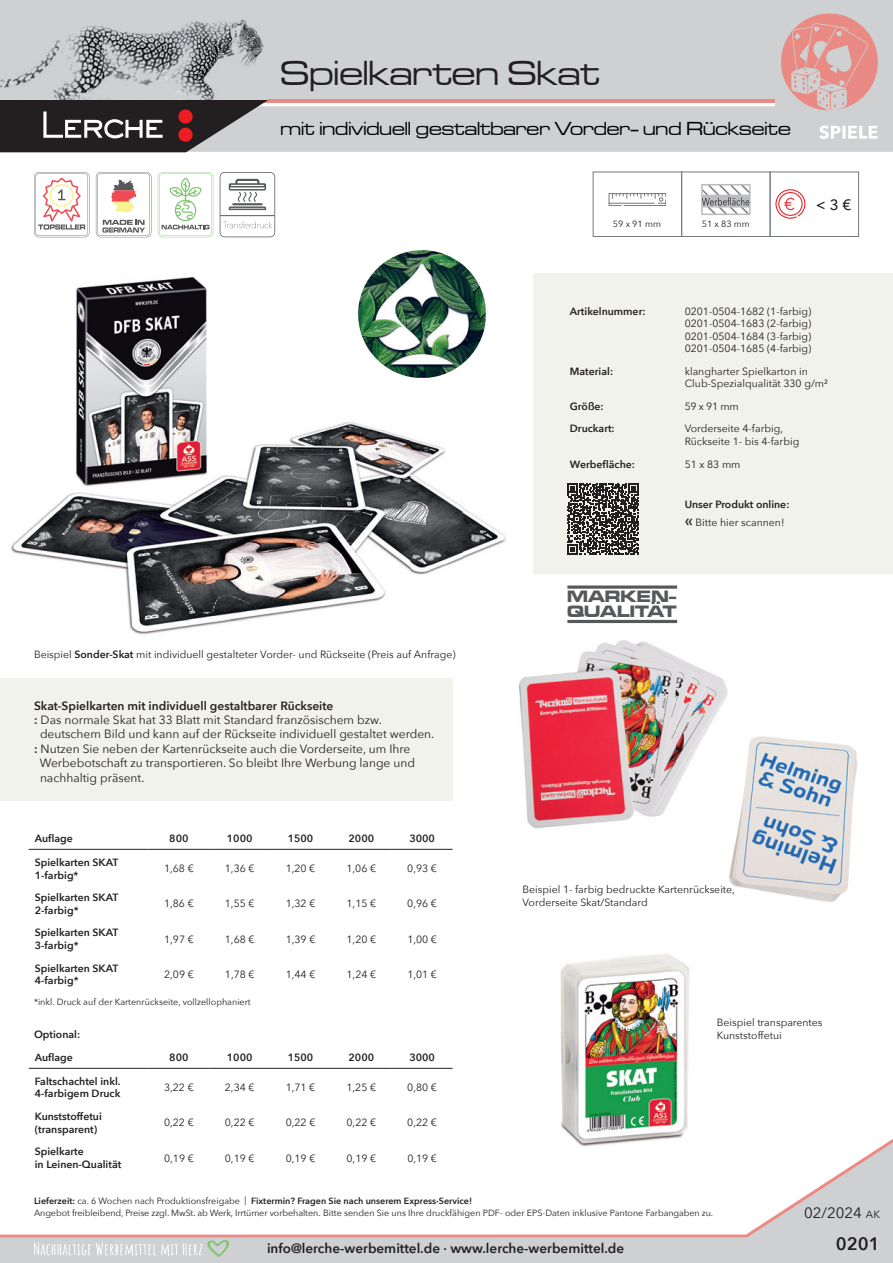
<style>
.page{position:relative;width:893px;height:1263px;background:#fff}
.page>*{position:absolute;margin:0;border:0;box-sizing:border-box;transform-origin:0 0}
.t1{font:36px "Microgramma D Medi Exte";color:#231f20}
.t2{font:19.5px "Microgramma D Medi Exte";color:#000}
.t3{font:600 18px "Avenir Next";color:#231f20}
.t4{font:16.95px/14.9px "Microgramma D Bold Exte";letter-spacing:.01em;color:#57585a}
.t5{font:15px "Avenir Next";color:#231f20}
.t6{font:500 15px "Avenir Next";color:#231f20}
.t7{font:600 13.5px "Avenir Next";color:#231f20}
.t8{font:12px "Avenir Next";color:#231f20}
.t9{font:600 12px "Avenir Next";color:#231f20}
.t10{font:10.5px/12.6px "Avenir Next";color:#231f20}
.t11{font:600 10.5px/12.6px "Avenir Next";color:#231f20}
.t12{font:9px/12px "Avenir Next";color:#231f20}
.s1{font-weight:500;font-size:16.5px}
.s2{font-weight:400}
.s3{font-weight:600}
.s4{font-size:10.5px}
</style>
<div class="page">
<div style="left:534px;top:273px;width:359px;height:301px;background:#f2f2ec"></div>
<div style="left:0;top:1239px;width:893px;height:24px;background:#ced0d2"></div>
<div style="left:0;top:0;width:893px;height:152px;background:#ced0d2"></div>
<hr style="left:0;top:100px;width:775px;height:3px;background:#e98b84">
<svg style="left:0;top:100px;width:269px;height:52px;background:#50484a"></svg>
<img style="left:0;top:15px;width:267px;height:84px">
<svg style="left:0;top:1139px;width:893px;height:100px"></svg>
<svg style="left:34px;top:172px;width:56px;height:65px"></svg>
<svg style="left:158px;top:172px;width:55px;height:65px"></svg>
<hr style="left:29px;top:849px;width:119px;height:1px;background:#231f20">
<hr style="left:148px;top:849px;width:61px;height:1px;background:#231f20">
<hr style="left:209px;top:849px;width:61px;height:1px;background:#231f20">
<hr style="left:270px;top:849px;width:61px;height:1px;background:#231f20">
<hr style="left:331px;top:849px;width:61px;height:1px;background:#231f20">
<hr style="left:392px;top:849px;width:61px;height:1px;background:#231f20">
<div style="left:0;top:678px;width:453px;height:123px;background:#f2f2ec"></div>
<svg style="left:34px;top:1240px;width:195px;height:17px;background:#d3d7d5"></svg>
<svg style="left:592px;top:171px;width:267px;height:66px"></svg>
<svg style="left:567px;top:483px;width:72px;height:71px"></svg>
<svg style="left:779px;top:14px;width:99px;height:97px;background:#dcaaa7"></svg>
<svg style="left:819px;top:125px;width:58px;height:14px"></svg>
<svg style="left:96px;top:172px;width:55px;height:65px"></svg>
<svg style="left:220px;top:172px;width:55px;height:65px"></svg>
<hr style="left:220px;top:215px;width:55px;height:1px;background:#57585a">
<img style="left:538px;top:953px;width:169px;height:208px">
<img style="left:519px;top:640px;width:209px;height:189px">
<img style="left:11px;top:268px;width:400px;height:367px">
<img style="left:462px;top:268px;width:44px;height:292px">
<img style="left:411px;top:364px;width:6px;height:14px">
<img style="left:723px;top:733px;width:135px;height:169px">
<hr style="left:567px;top:620px;width:110px;height:3px;background:#57585a">
<svg style="left:567px;top:585px;width:110px;height:4px"></svg>
<svg style="left:485px;top:305px;width:1px;height:19px"></svg>
<img style="left:417px;top:301px;width:68px;height:77px">
<hr style="left:29px;top:1068px;width:119px;height:1px;background:#231f20">
<hr style="left:148px;top:1068px;width:61px;height:1px;background:#231f20">
<hr style="left:209px;top:1068px;width:61px;height:1px;background:#231f20">
<hr style="left:270px;top:1068px;width:61px;height:1px;background:#231f20">
<hr style="left:331px;top:1068px;width:61px;height:1px;background:#231f20">
<hr style="left:392px;top:1068px;width:61px;height:1px;background:#231f20">
<h1 class="t1" style="left:281px;top:50px;width:320px">Spielkarten Skat</h1>
<h2 class="t2" style="left:281px;top:116px;width:512px">mit individuell gestaltbarer Vorder- und Rückseite</h2>
<p class="t12" style="left:613px;top:217px;width:50px">59 x 91 mm</p>
<p class="t12" style="left:702px;top:217px;width:50px">51 x 83 mm</p>
<h3 class="t6" style="left:816px;top:192px;width:37px">&lt; 3 €</h3>
<p class="t11" style="left:570px;top:304px;width:77px">Artikelnummer:</p>
<p class="t10" style="left:685px;top:304px;width:128px;text-align:justify">0201-0504-1682 (1-farbig)<br>0201-0504-1683 (2-farbig)<br>0201-0504-1684 (3-farbig)<br>0201-0504-1685 (4-farbig)</p>
<p class="t11" style="left:570px;top:365px;width:45px">Material:</p>
<p class="t10" style="left:685px;top:364px;width:145px">klangharter Spielkarton in<br>Club-Spezialqualität 330 g/m²</p>
<p class="t11" style="left:570px;top:400px;width:35px">Größe:</p>
<p class="t10" style="left:685px;top:400px;width:55px">59 x 91 mm</p>
<p class="t11" style="left:570px;top:422px;width:46px">Druckart:</p>
<p class="t10" style="left:685px;top:422px;width:116px">Vorderseite 4-farbig,<br>Rückseite 1- bis 4-farbig</p>
<p class="t11" style="left:570px;top:457px;width:67px">Werbefläche:</p>
<p class="t10" style="left:685px;top:457px;width:57px">51 x 83 mm</p>
<p class="t11" style="left:685px;top:495px;width:106px;line-height:18px">Unser Produkt online: <span class="s1">«</span> <span class="s2">Bitte hier scannen!</span></p>
<p class="t10" style="left:34px;top:648px;width:423px">Beispiel <span class="s3">Sonder-Skat</span> mit individuell gestalteter Vorder- und Rückseite (Preis auf Anfrage)</p>
<p class="t9" style="left:34px;top:695px;width:301px">Skat-Spielkarten mit individuell gestaltbarer Rückseite</p>
<p class="t8" style="left:34px;top:710px;width:349px"><span class="s3">:</span> Das normale Skat hat 33 Blatt mit Standard französischem bzw.</p>
<p class="t8" style="left:40px;top:724px;width:396px">deutschem Bild und kann auf der Rückseite individuell gestaltet werden.</p>
<p class="t8" style="left:34px;top:738px;width:378px"><span class="s3">:</span> Nutzen Sie neben der Kartenrückseite auch die Vorderseite, um Ihre</p>
<p class="t8" style="left:40px;top:753px;width:377px">Werbebotschaft zu transportieren. So bleibt Ihre Werbung lange und</p>
<p class="t8" style="left:40px;top:767px;width:106px">nachhaltig präsent.</p>
<p class="t11" style="left:35px;top:831px;width:40px">Auflage</p>
<p class="t11" style="left:169px;top:831px;width:21px">800</p>
<p class="t11" style="left:227px;top:831px;width:27px">1000</p>
<p class="t11" style="left:288px;top:831px;width:27px">1500</p>
<p class="t11" style="left:349px;top:831px;width:27px">2000</p>
<p class="t11" style="left:409px;top:831px;width:27px">3000</p>
<p class="t11" style="left:35px;top:856px;width:85px">Spielkarten SKAT<br>1-farbig*</p>
<p class="t10" style="left:164px;top:862px;width:31px">1,68 €</p>
<p class="t10" style="left:225px;top:862px;width:31px">1,36 €</p>
<p class="t10" style="left:286px;top:862px;width:31px">1,20 €</p>
<p class="t10" style="left:346px;top:862px;width:31px">1,06 €</p>
<p class="t10" style="left:407px;top:862px;width:31px">0,93 €</p>
<p class="t11" style="left:35px;top:891px;width:85px">Spielkarten SKAT<br>2-farbig*</p>
<p class="t10" style="left:164px;top:897px;width:31px">1,86 €</p>
<p class="t10" style="left:225px;top:897px;width:31px">1,55 €</p>
<p class="t10" style="left:286px;top:897px;width:31px">1,32 €</p>
<p class="t10" style="left:346px;top:897px;width:31px">1,15 €</p>
<p class="t10" style="left:407px;top:897px;width:31px">0,96 €</p>
<p class="t11" style="left:35px;top:926px;width:85px">Spielkarten SKAT<br>3-farbig*</p>
<p class="t10" style="left:164px;top:932px;width:31px">1,97 €</p>
<p class="t10" style="left:225px;top:932px;width:31px">1,68 €</p>
<p class="t10" style="left:286px;top:932px;width:31px">1,39 €</p>
<p class="t10" style="left:346px;top:932px;width:31px">1,20 €</p>
<p class="t10" style="left:407px;top:932px;width:31px">1,00 €</p>
<p class="t11" style="left:35px;top:961px;width:85px">Spielkarten SKAT<br>4-farbig*</p>
<p class="t10" style="left:164px;top:967px;width:31px">2,09 €</p>
<p class="t10" style="left:225px;top:967px;width:31px">1,78 €</p>
<p class="t10" style="left:286px;top:967px;width:31px">1,44 €</p>
<p class="t10" style="left:347px;top:967px;width:31px">1,24 €</p>
<p class="t10" style="left:407px;top:967px;width:31px">1,01 €</p>
<p class="t12" style="left:34px;top:996px;width:218px">*inkl. Druck auf der Kartenrückseite, vollzellophaniert</p>
<p class="t11" style="left:34px;top:1023px;width:48px;line-height:22.6px">Optional:<br>Auflage</p>
<p class="t11" style="left:169px;top:1050px;width:21px">800</p>
<p class="t11" style="left:227px;top:1050px;width:27px">1000</p>
<p class="t11" style="left:288px;top:1050px;width:27px">1500</p>
<p class="t11" style="left:349px;top:1050px;width:27px">2000</p>
<p class="t11" style="left:409px;top:1050px;width:27px">3000</p>
<p class="t11" style="left:35px;top:1075px;width:87px">Faltschachtel inkl.<br>4-farbigem Druck</p>
<p class="t10" style="left:164px;top:1081px;width:31px">3,22 €</p>
<p class="t10" style="left:225px;top:1081px;width:31px">2,34 €</p>
<p class="t10" style="left:286px;top:1081px;width:31px">1,71 €</p>
<p class="t10" style="left:346px;top:1081px;width:31px">1,25 €</p>
<p class="t10" style="left:407px;top:1081px;width:31px">0,80 €</p>
<p class="t11" style="left:35px;top:1110px;width:69px">Kunststoffetui (transparent)</p>
<p class="t10" style="left:164px;top:1116px;width:31px">0,22 €</p>
<p class="t10" style="left:225px;top:1116px;width:31px">0,22 €</p>
<p class="t10" style="left:286px;top:1116px;width:31px">0,22 €</p>
<p class="t10" style="left:346px;top:1116px;width:31px">0,22 €</p>
<p class="t10" style="left:407px;top:1116px;width:31px">0,22 €</p>
<p class="t11" style="left:35px;top:1145px;width:88px">Spielkarte<br>in Leinen-Qualität</p>
<p class="t10" style="left:164px;top:1151px;width:31px">0,19 €</p>
<p class="t10" style="left:225px;top:1151px;width:31px">0,19 €</p>
<p class="t10" style="left:286px;top:1151px;width:31px">0,19 €</p>
<p class="t10" style="left:346px;top:1151px;width:31px">0,19 €</p>
<p class="t10" style="left:407px;top:1151px;width:31px">0,19 €</p>
<h3 class="t4" style="left:567px;top:589px;width:111px">MARKEN-<br>QUALITÄT</h3>
<p class="t10" style="left:523px;top:882px;width:214px">Beispiel 1- farbig bedruckte Kartenrückseite,<br>Vorderseite Skat/Standard</p>
<p class="t10" style="left:717px;top:1016px;width:107px">Beispiel transparentes<br>Kunststoffetui</p>
<p class="t12" style="left:34px;top:1194px;width:681px"><span class="s3">Lieferzeit:</span> ca. 6 Wochen nach Produktionsfreigabe | <span class="s3">Fixtermin? Fragen Sie nach unserem Express-Service!<br></span>Angebot freibleibend, Preise zzgl. MwSt. ab Werk, Irrtümer vorbehalten. Bitte senden Sie uns Ihre druckfähigen PDF- oder EPS-Daten inklusive Pantone Farbangaben zu.</p>
<p class="t7" style="left:267px;top:1236px;width:359px">info@lerche-werbemittel.de · www.lerche-werbemittel.de</p>
<h3 class="t5" style="left:804px;top:1200px;width:77px">02/2024 <span class="s4">AK</span></h3>
<h3 class="t3" style="left:836px;top:1228px;width:45px">0201</h3>
</div>
